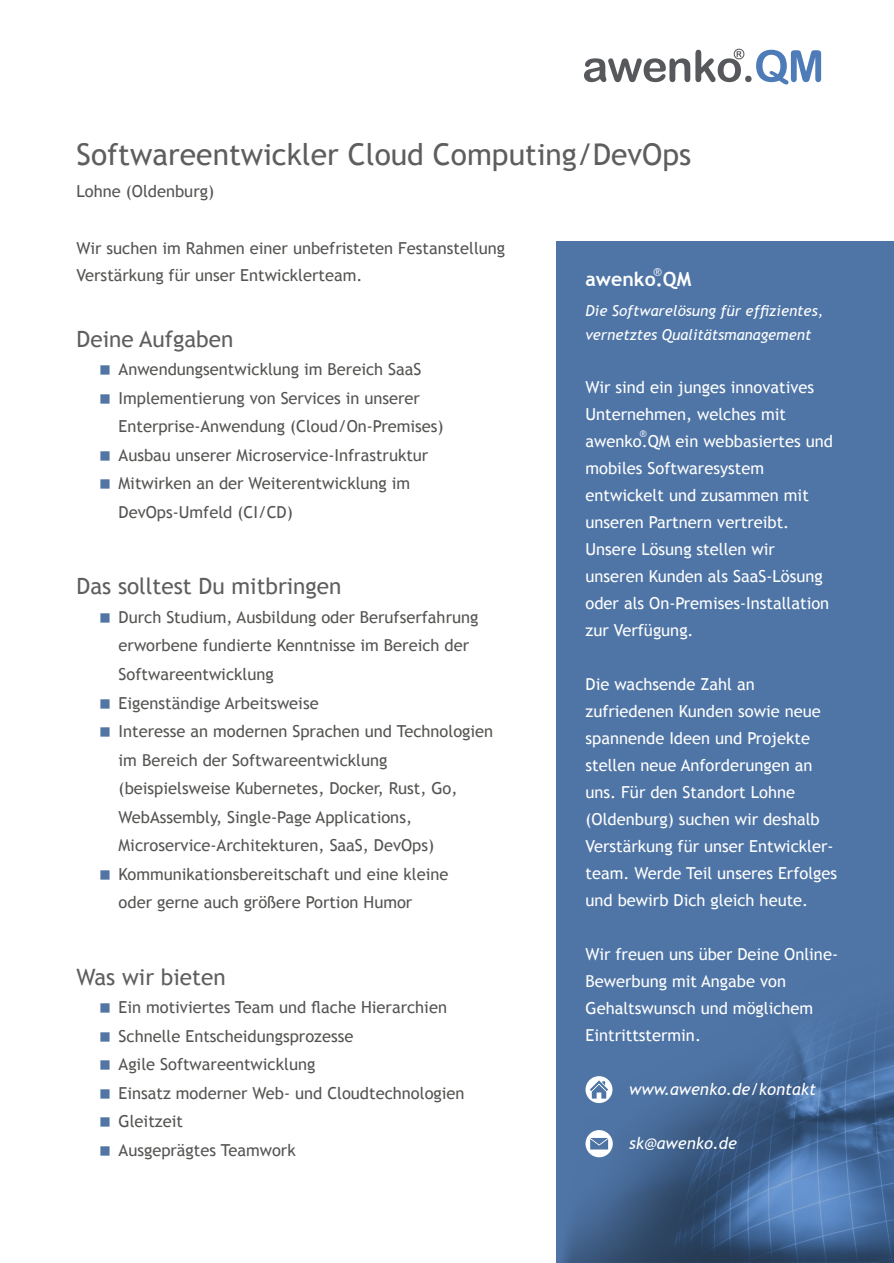
<style>
.page{position:relative;width:894px;height:1263px;background:#fff}
.page>*{position:absolute;margin:0;border:0;box-sizing:border-box;transform-origin:0 0}
.t1{font:30px "Trebuchet MS";color:#5e5e5e}
.t2{font:22.5px "Trebuchet MS";color:#5e5e5e}
.t3{font:700 19.5px "Trebuchet MS";color:#fff}
.t4{font:16.5px/28.5px "Trebuchet MS";color:#545452}
.t5{font:16.5px/27px "Trebuchet MS";color:#fff}
.t6{font:italic 16.5px "Trebuchet MS";color:#fff}
.t7{font:italic 15px/24px "Trebuchet MS";color:#fff}
.t8{font:12px "Trebuchet MS";color:#fff}
.t9{font:10.05px "Trebuchet MS";color:#fff}
.s1{font-family:"Lucida Grande";font-size:27px;color:#5275a3}
</style>
<div class="page">
<div style="left:555px;top:242px;width:338px;height:1021px;background:#4f75a6"></div>
<img style="left:555px;top:957px;width:338px;height:306px">
<svg style="left:585px;top:1130px;width:27px;height:27px"></svg>
<svg style="left:585px;top:1076px;width:27px;height:27px"></svg>
<svg style="left:584px;top:49px;width:236px;height:35px"></svg>
<h1 class="t1" style="left:76px;top:143px;width:616px">Softwareentwickler Cloud Computing/DevOps</h1>
<p class="t4" style="left:76px;top:178px;width:139px">Lohne (Oldenburg)</p>
<p class="t4" style="left:76px;top:236px;width:430px;line-height:27px">Wir suchen im Rahmen einer unbefristeten Festanstellung<br>Verstärkung für unser Entwicklerteam.</p>
<h2 class="t2" style="left:76px;top:330px;width:158px">Deine Aufgaben</h2>
<p class="t4" style="left:98px;top:357px;width:325px"><span class="s1">■</span> Anwendungsentwicklung im Bereich SaaS</p>
<p class="t4" style="left:118px;top:385px;width:326px;text-indent:-21px"><span class="s1">■</span> Implementierung von Services in unserer<br>Enterprise-Anwendung (Cloud/On-Premises)</p>
<p class="t4" style="left:98px;top:442px;width:332px"><span class="s1">■</span> Ausbau unserer Microservice-Infrastruktur</p>
<p class="t4" style="left:118px;top:471px;width:293px;text-indent:-21px"><span class="s1">■</span> Mitwirken an der Weiterentwicklung im<br>DevOps-Umfeld (CI/CD)</p>
<h2 class="t2" style="left:76px;top:578px;width:266px">Das solltest Du mitbringen</h2>
<p class="t4" style="left:118px;top:604px;width:361px;text-indent:-21px"><span class="s1">■</span> Durch Studium, Ausbildung oder Berufserfahrung erworbene fundierte Kenntnisse im Bereich der<br>Softwareentwicklung</p>
<p class="t4" style="left:98px;top:690px;width:222px"><span class="s1">■</span> Eigenständige Arbeitsweise</p>
<p class="t4" style="left:118px;top:718px;width:376px;text-indent:-21px"><span class="s1">■</span> Interesse an modernen Sprachen und Technologien im Bereich der Softwareentwicklung (beispielsweise Kubernetes, Docker, Rust, Go, WebAssembly, Single-Page Applications, Microservice-Architekturen, SaaS, DevOps)</p>
<p class="t4" style="left:118px;top:861px;width:331px;text-indent:-21px"><span class="s1">■</span> Kommunikationsbereitschaft und eine kleine oder gerne auch größere Portion Humor</p>
<h2 class="t2" style="left:76px;top:968px;width:150px">Was wir bieten</h2>
<p class="t4" style="left:98px;top:994px;width:351px"><span class="s1">■</span> Ein motiviertes Team und flache Hierarchien</p>
<p class="t4" style="left:98px;top:1023px;width:257px"><span class="s1">■</span> Schnelle Entscheidungsprozesse</p>
<p class="t4" style="left:98px;top:1051px;width:219px"><span class="s1">■</span> Agile Softwareentwicklung</p>
<p class="t4" style="left:98px;top:1080px;width:368px"><span class="s1">■</span> Einsatz moderner Web- und Cloudtechnologien</p>
<p class="t4" style="left:98px;top:1108px;width:87px"><span class="s1">■</span> Gleitzeit</p>
<p class="t4" style="left:98px;top:1137px;width:199px"><span class="s1">■</span> Ausgeprägtes Teamwork</p>
<p class="t8" style="left:652px;top:267px;width:10px">®</p>
<p class="t3" style="left:585px;top:272px;width:107px">awenko.QM</p>
<p class="t7" style="left:585px;top:300px;width:239px">Die Softwarelösung für effizientes, vernetztes Qualitätsmanagement</p>
<p class="t5" style="left:585px;top:375px;width:249px">Wir sind ein junges innovatives<br>Unternehmen, welches mit awenko.QM ein webbasiertes und mobiles Softwaresystem entwickelt und zusammen mit unseren Partnern vertreibt.<br>Unsere Lösung stellen wir unseren Kunden als SaaS-Lösung oder als On-Premises-Installation zur Verfügung.</p>
<p class="t5" style="left:585px;top:672px;width:253px">Die wachsende Zahl an zufriedenen Kunden sowie neue spannende Ideen und Projekte stellen neue Anforderungen an uns. Für den Standort Lohne (Oldenburg) suchen wir deshalb<br>Verstärkung für unser Entwickler&shy;team. Werde Teil unseres Erfolges und bewirb Dich gleich heute.</p>
<p class="t5" style="left:585px;top:942px;width:254px">Wir freuen uns über Deine Online-<br>Bewerbung mit Angabe von<br>Gehaltswunsch und möglichem<br>Eintrittstermin.</p>
<p class="t9" style="left:639px;top:430px;width:9px">®</p>
<p class="t6" style="left:628px;top:1083px;width:188px">www.awenko.de/kontakt</p>
<p class="t6" style="left:628px;top:1137px;width:109px">sk@awenko.de</p>
</div>
